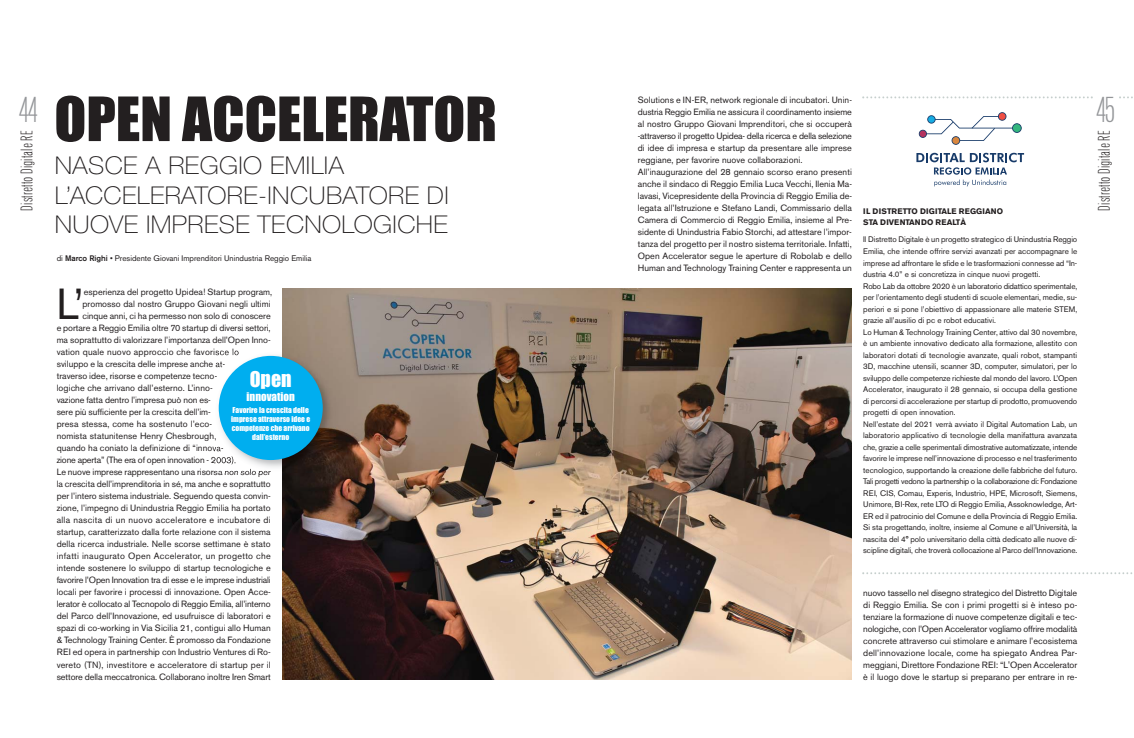
<style>
.page{position:relative;width:1134px;height:738px;background:#fff}
.page>*{position:absolute;margin:0;border:0;box-sizing:border-box;transform-origin:0 0}
.t1{font:56.3px "Impact";letter-spacing:-.005em;color:#231f20;scale:1.05 1}
.t2{font:43px "Akzidenz Grotesk BE";color:#231f20}
.t3{font:300 condensed 30px "OPTI Venus";color:#939598}
.t4{font:100 24.5px/29.4px "Helvetica Neue";letter-spacing:.015em;color:#231f20;scale:1.05 1}
.t5{font:20px "Impact";color:#fff}
.t6{font:300 condensed 14px "OPTI Venus";letter-spacing:.02em;color:#231f20}
.t7{font:11px "Impact";color:#fff}
.t8{font:9px/12px "Akzidenz Grotesk BE";letter-spacing:.005em;color:#231f20}
.t9{font:9px "Akzidenz Grotesk BE";letter-spacing:-.02em;color:#231f20}
.t10{font:9px "Akzidenz Grotesk BE";letter-spacing:.03em;color:#231f20}
.t11{font:9px "Akzidenz Grotesk BE";letter-spacing:-.015em;color:#231f20}
.t12{font:8px/11.5px "Akzidenz Grotesk BE";letter-spacing:-.005em;color:#231f20}
.t13{font:700 8px/11.5px "Akzidenz Grotesk BE";color:#231f20}
.t14{font:7.5px/9px "Impact";color:#fff;text-align:center}
.s1{font-weight:500}
</style>
<div class="page">
<svg style="left:862px;top:96px;width:231px;height:2px"></svg>
<svg style="left:1119px;top:96px;width:14px;height:2px"></svg>
<svg style="left:862px;top:572px;width:270px;height:1px"></svg>
<svg style="left:919px;top:112px;width:103px;height:33px"></svg>
<svg style="left:916px;top:153px;width:108px;height:33px"></svg>
<img style="left:282px;top:288px;width:570px;height:391px">
<img style="left:214px;top:351px;width:121px;height:121px">
<div style="left:219px;top:355px;width:104px;height:104px;background:#00aeef;border-radius:50%"></div>
<h3 class="t3" style="left:18px;top:97px;width:22px">44</h3>
<h3 class="t6" style="left:21px;top:210px;width:82px;rotate:-90deg">Distretto Digitale RE</h3>
<h1 class="t1" style="left:54px;top:96px;width:423px">OPEN ACCELERATOR</h1>
<h3 class="t4" style="left:55px;top:151px;width:377px">NASCE A REGGIO EMILIA<br>L’ACCELERATORE-INCUBATORE DI<br>NUOVE IMPRESE TECNOLOGICHE</h3>
<p class="t12" style="left:57px;top:253px;width:256px">di <span class="s1">Marco Righi</span> • Presidente Giovani Imprenditori Unindustria Reggio Emilia</p>
<h2 class="t2" style="left:57px;top:288px;width:29px">L’</h2>
<p class="t8" style="left:84px;top:286px;width:190px">esperienza del progetto Upidea! Startup program,</p>
<p class="t8" style="left:82px;top:298px;width:190px">promosso dal nostro Gruppo Giovani negli ultimi</p>
<p class="t8" style="left:82px;top:310px;width:190px">cinque anni, ci ha permesso non solo di conoscere</p>
<p class="t8" style="left:57px;top:322px;width:215px">e portare a Reggio Emilia oltre 70 startup di diversi settori,</p>
<p class="t8" style="left:57px;top:334px;width:216px">ma soprattutto di valorizzare l’importanza dell’Open Inno-</p>
<p class="t8" style="left:57px;top:346px;width:184px">vation quale nuovo approccio che favorisce lo</p>
<p class="t8" style="left:57px;top:358px;width:170px">sviluppo e la crescita delle imprese anche at-</p>
<p class="t8" style="left:57px;top:370px;width:162px">traverso idee, risorse e competenze tecno-</p>
<p class="t8" style="left:57px;top:382px;width:158px">logiche che arrivano dall’esterno. L’inno-</p>
<p class="t8" style="left:57px;top:394px;width:156px">vazione fatta dentro l’impresa può non es-</p>
<p class="t8" style="left:57px;top:406px;width:156px">sere più sufficiente per la crescita dell’im-</p>
<p class="t8" style="left:57px;top:418px;width:157px">presa stessa, come ha sostenuto l’eco-</p>
<p class="t8" style="left:57px;top:430px;width:161px">nomista statunitense Henry Chesbrough,</p>
<p class="t8" style="left:57px;top:442px;width:168px">quando ha coniato la definizione di “innova-</p>
<p class="t9" style="left:57px;top:456px;width:181px">zione aperta” (The era of open innovation - 2003).</p>
<p class="t8" style="left:57px;top:466px;width:216px">Le nuove imprese rappresentano una risorsa non solo per</p>
<p class="t8" style="left:57px;top:478px;width:216px">la crescita dell’imprenditoria in sé, ma anche e soprattutto</p>
<p class="t8" style="left:57px;top:490px;width:216px">per l’intero sistema industriale. Seguendo questa convin-</p>
<p class="t8" style="left:57px;top:502px;width:216px">zione, l’impegno di Unindustria Reggio Emilia ha portato</p>
<p class="t10" style="left:57px;top:516px;width:216px">alla nascita di un nuovo acceleratore e incubatore di</p>
<p class="t8" style="left:57px;top:526px;width:216px">startup, caratterizzato dalla forte relazione con il sistema</p>
<p class="t8" style="left:57px;top:538px;width:215px">della ricerca industriale. Nelle scorse settimane è stato</p>
<p class="t10" style="left:57px;top:552px;width:215px">infatti inaugurato Open Accelerator, un progetto che</p>
<p class="t8" style="left:57px;top:562px;width:216px">intende sostenere lo sviluppo di startup tecnologiche e</p>
<p class="t9" style="left:57px;top:576px;width:215px">favorire l’Open Innovation tra di esse e le imprese industriali</p>
<p class="t8" style="left:57px;top:586px;width:216px">locali per favorire i processi di innovazione. Open Acce-</p>
<p class="t11" style="left:57px;top:600px;width:216px">lerator è collocato al Tecnopolo di Reggio Emilia, all’interno</p>
<p class="t8" style="left:57px;top:610px;width:216px">del Parco dell’Innovazione, ed usufruisce di laboratori e</p>
<p class="t8" style="left:57px;top:622px;width:216px">spazi di co-working in Via Sicilia 21, contigui allo Human</p>
<p class="t8" style="left:57px;top:634px;width:216px">&amp; Technology Training Center. È promosso da Fondazione</p>
<p class="t8" style="left:57px;top:646px;width:216px">REI ed opera in partnership con Industrio Ventures di Ro-</p>
<p class="t8" style="left:57px;top:658px;width:216px">vereto (TN), investitore e acceleratore di startup per il</p>
<p class="t8" style="left:57px;top:670px;width:216px">settore della meccatronica. Collaborano inoltre Iren Smart</p>
<h3 class="t5" style="left:250px;top:370px;width:43px">Open</h3>
<p class="t7" style="left:247px;top:392px;width:50px">innovation</p>
<p class="t14" style="left:231px;top:405px;width:81px">Favorire la crescita delle imprese attraverso idee e competenze che arrivano dall’esterno</p>
<p class="t8" style="left:638px;top:95px;width:216px">Solutions e IN-ER, network regionale di incubatori. Unin&shy;dustria Reggio Emilia ne assicura il coordinamento insieme al nostro Gruppo Giovani Imprenditori, che si occuperà -attraverso il progetto Upidea- della ricerca e della selezione di idee di impresa e startup da presentare alle imprese reggiane, per favorire nuove collaborazioni.<br>All’inaugurazione del 28 gennaio scorso erano presenti anche il sindaco di Reggio Emilia Luca Vecchi, Ilenia Ma&shy;lavasi, Vicepresidente della Provincia di Reggio Emilia de&shy;legata all’Istruzione e Stefano Landi, Commissario della Camera di Commercio di Reggio Emilia, insieme al Pre&shy;sidente di Unindustria Fabio Storchi, ad attestare l’impor&shy;tanza del progetto per il nostro sistema territoriale. Infatti, Open Accelerator segue le aperture di Robolab e dello Human and Technology Training Center e rappresenta un</p>
<p class="t13" style="left:863px;top:206px;width:141px">IL DISTRETTO DIGITALE REGGIANO<br>STA DIVENTANDO REALTÀ</p>
<p class="t12" style="left:863px;top:234px;width:216px">Il Distretto Digitale è un progetto strategico di Unindustria Reggio Emilia, che intende offrire servizi avanzati per accompagnare le imprese ad affrontare le sfide e le trasformazioni connesse ad “In&shy;dustria 4.0” e si concretizza in cinque nuovi progetti.<br>Robo Lab da ottobre 2020 è un laboratorio didattico sperimentale, per l’orientamento degli studenti di scuole elementari, medie, su&shy;periori e si pone l’obiettivo di appassionare alle materie STEM, grazie all’ausilio di pc e robot educativi.<br>Lo Human &amp; Technology Training Center, attivo dal 30 novembre, è un ambiente innovativo dedicato alla formazione, allestito con laboratori dotati di tecnologie avanzate, quali robot, stampanti 3D, macchine utensili, scanner 3D, computer, simulatori, per lo sviluppo delle competenze richieste dal mondo del lavoro. L’Open Accelerator, inaugurato il 28 gennaio, si occupa della gestione di percorsi di accelerazione per startup di prodotto, promuovendo progetti di open innovation.<br>Nell’estate del 2021 verrà avviato il Digital Automation Lab, un laboratorio applicativo di tecnologie della manifattura avanzata che, grazie a celle sperimentali dimostrative automatizzate, intende favorire le imprese nell’innovazione di processo e nel trasferimento tecnologico, supportando la creazione delle fabbriche del futuro.<br>Tali progetti vedono la partnership o la collaborazione di: Fondazione REI, CIS, Comau, Experis, Industrio, HPE, Microsoft, Siemens, Unimore, BI-Rex, rete LTO di Reggio Emilia, Assoknowledge, Art-ER ed il patrocinio del Comune e della Provincia di Reggio Emilia.<br>Si sta progettando, inoltre, insieme al Comune e all’Università, la nascita del 4° polo universitario della città dedicato alle nuove di&shy;scipline digitali, che troverà collocazione al Parco dell’Innovazione.</p>
<p class="t8" style="left:863px;top:587px;width:216px;text-align:justify">nuovo tassello nel disegno strategico del Distretto Digitale di Reggio Emilia. Se con i primi progetti si è inteso po&shy;tenziare la formazione di nuove competenze digitali e tec&shy;nologiche, con l’Open Accelerator vogliamo offrire modalità concrete attraverso cui stimolare e animare l’ecosistema dell’innovazione locale, come ha spiegato Andrea Par&shy;meggiani, Direttore Fondazione REI: “L'Open Accelerator è il luogo dove le startup si preparano per entrare in re-</p>
<h3 class="t3" style="left:1095px;top:97px;width:22px">45</h3>
<h3 class="t6" style="left:1098px;top:210px;width:82px;rotate:-90deg">Distretto Digitale RE</h3>
</div>
